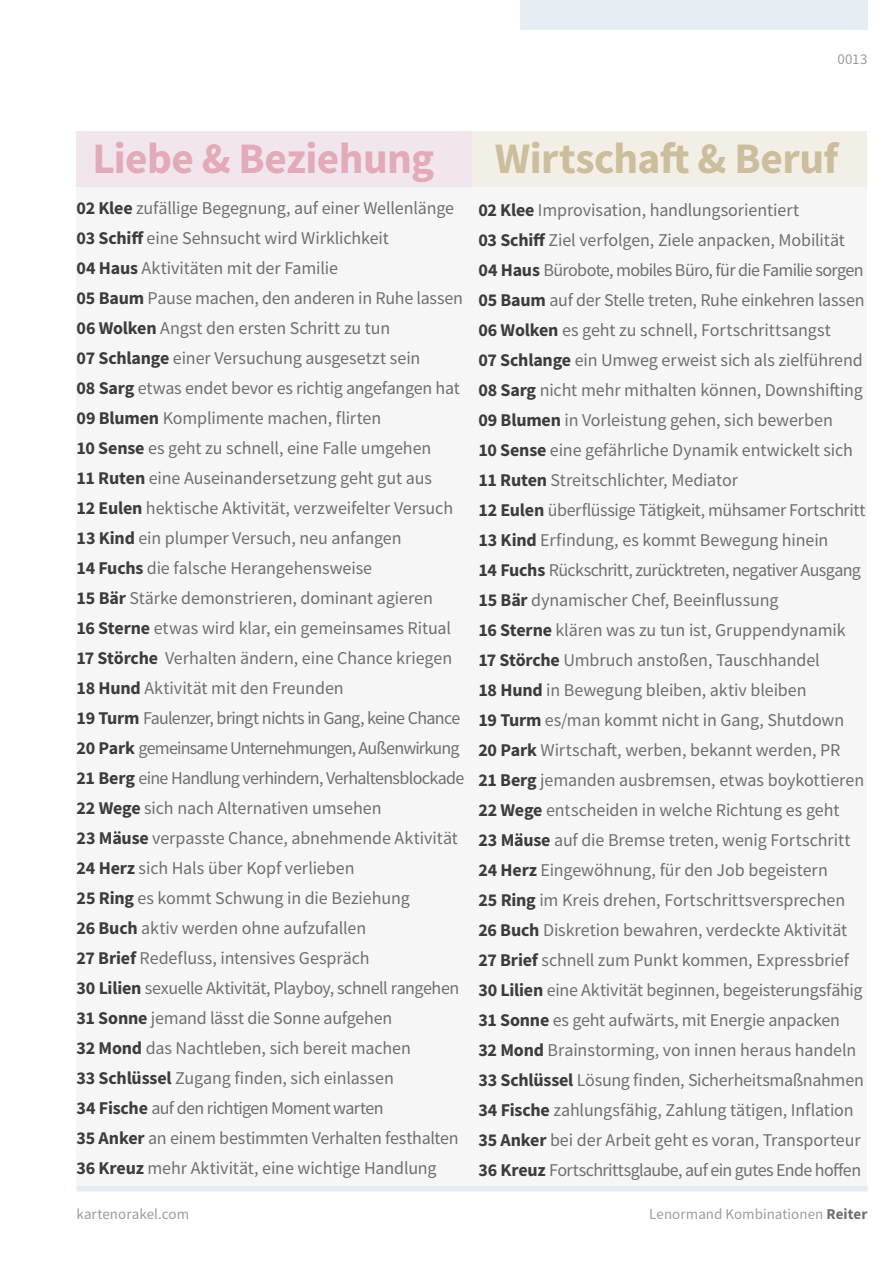
<style>
.page{position:relative;width:893px;height:1263px;background:#fff}
.page>*{position:absolute;margin:0;border:0;box-sizing:border-box;transform-origin:0 0}
.t1{font:700 43.5px "Source Sans Pro";letter-spacing:-.015em;color:#ccbd9d}
.t2{font:700 43.5px "Source Sans Pro";letter-spacing:-.015em;color:#e3aab7}
.t3{font:18px/30px "Source Sans Pro";letter-spacing:-.01em;color:#706f6f}
.t4{font:15px "Source Sans Pro";letter-spacing:.005em;color:#9d9d9c}
.s1{font-weight:700;color:#3c3c3b}
.s2{font-weight:700;color:#706f6f}
</style>
<div class="page">
<div style="left:77px;top:1185px;width:790px;height:6px;background:#e7eef3"></div>
<div style="left:520px;top:0;width:347px;height:30px;background:#e7eef3"></div>
<div style="left:77px;top:187px;width:395px;height:998px;background:#f6f6f6"></div>
<div style="left:472px;top:187px;width:395px;height:998px;background:#f6f6f6"></div>
<div style="left:77px;top:132px;width:395px;height:55px;background:#f2e6ee"></div>
<div style="left:472px;top:132px;width:395px;height:55px;background:#f2efe6"></div>
<p class="t4" style="left:837px;top:49px;width:32px">0013</p>
<h1 class="t2" style="left:92px;top:129px;width:343px">Liebe &amp; Beziehung</h1>
<p class="t3" style="left:77px;top:193px;width:389px"><span class="s1">02 Klee</span> zufällige Begegnung, auf einer Wellenlänge <span class="s1">03 Schiff</span> eine Sehnsucht wird Wirklichkeit<br><span class="s1">04 Haus</span> Aktivitäten mit der Familie<br><span class="s1">05 Baum</span> Pause machen, den anderen in Ruhe lassen <span class="s1">06 Wolken</span> Angst den ersten Schritt zu tun<br><span class="s1">07 Schlange</span> einer Versuchung ausgesetzt sein<br><span class="s1">08 Sarg</span> etwas endet bevor es richtig angefangen hat <span class="s1">09 Blumen</span> Komplimente machen, flirten<br><span class="s1">10 Sense</span> es geht zu schnell, eine Falle umgehen<br><span class="s1">11 Ruten</span> eine Auseinandersetzung geht gut aus<br><span class="s1">12 Eulen</span> hektische Aktivität, verzweifelter Versuch <span class="s1">13 Kind</span> ein plumper Versuch, neu anfangen<br><span class="s1">14 Fuchs</span> die falsche Herangehensweise<br><span class="s1">15 Bär</span> Stärke demonstrieren, dominant agieren<br><span class="s1">16 Sterne</span> etwas wird klar, ein gemeinsames Ritual <span class="s1">17 Störche</span> Verhalten ändern, eine Chance kriegen <span class="s1">18 Hund</span> Aktivität mit den Freunden<br><span class="s1">19 Turm</span> Faulenzer, bringt nichts in Gang, keine Chance <span class="s1">20 Park</span> gemeinsame Unternehmungen, Außenwirkung <span class="s1">21 Berg</span> eine Handlung verhindern, Verhaltensblockade <span class="s1">22 Wege</span> sich nach Alternativen umsehen<br><span class="s1">23 Mäuse</span> verpasste Chance, abnehmende Aktivität <span class="s1">24 Herz</span> sich Hals über Kopf verlieben<br><span class="s1">25 Ring</span> es kommt Schwung in die Beziehung<br><span class="s1">26 Buch</span> aktiv werden ohne aufzufallen<br><span class="s1">27 Brief</span> Redefluss, intensives Gespräch<br><span class="s1">30 Lilien</span> sexuelle Aktivität, Playboy, schnell rangehen <span class="s1">31 Sonne</span> jemand lässt die Sonne aufgehen<br><span class="s1">32 Mond</span> das Nachtleben, sich bereit machen<br><span class="s1">33 Schlüssel</span> Zugang finden, sich einlassen<br><span class="s1">34 Fische</span> auf den richtigen Moment warten<br><span class="s1">35 Anker</span> an einem bestimmten Verhalten festhalten <span class="s1">36 Kreuz</span> mehr Aktivität, eine wichtige Handlung</p>
<p class="t4" style="left:77px;top:1204px;width:114px">kartenorakel.com</p>
<h1 class="t1" style="left:495px;top:129px;width:345px">Wirtschaft &amp; Beruf</h1>
<p class="t3" style="left:478px;top:195px;width:389px"><span class="s1">02 Klee</span> Improvisation, handlungsorientiert<br><span class="s1">03 Schiff</span> Ziel verfolgen, Ziele anpacken, Mobilität <span class="s1">04 Haus</span> Bürobote, mobiles Büro, für die Familie sorgen <span class="s1">05 Baum</span> auf der Stelle treten, Ruhe einkehren lassen <span class="s1">06 Wolken</span> es geht zu schnell, Fortschrittsangst<br><span class="s1">07 Schlange</span> ein Umweg erweist sich als zielführend <span class="s1">08 Sarg</span> nicht mehr mithalten können, Downshifting <span class="s1">09 Blumen</span> in Vorleistung gehen, sich bewerben<br><span class="s1">10 Sense</span> eine gefährliche Dynamik entwickelt sich <span class="s1">11 Ruten</span> Streitschlichter, Mediator<br><span class="s1">12 Eulen</span> überflüssige Tätigkeit, mühsamer Fortschritt <span class="s1">13 Kind</span> Erfindung, es kommt Bewegung hinein<br><span class="s1">14 Fuchs</span> Rückschritt, zurücktreten, negativer Ausgang <span class="s1">15 Bär</span> dynamischer Chef, Beeinflussung<br><span class="s1">16 Sterne</span> klären was zu tun ist, Gruppendynamik <span class="s1">17 Störche</span> Umbruch anstoßen, Tauschhandel<br><span class="s1">18 Hund</span> in Bewegung bleiben, aktiv bleiben<br><span class="s1">19 Turm</span> es/man kommt nicht in Gang, Shutdown <span class="s1">20 Park</span> Wirtschaft, werben, bekannt werden, PR<br><span class="s1">21 Berg</span> jemanden ausbremsen, etwas boykottieren <span class="s1">22 Wege</span> entscheiden in welche Richtung es geht<br><span class="s1">23 Mäuse</span> auf die Bremse treten, wenig Fortschritt <span class="s1">24 Herz</span> Eingewöhnung, für den Job begeistern<br><span class="s1">25 Ring</span> im Kreis drehen, Fortschrittsversprechen <span class="s1">26 Buch</span> Diskretion bewahren, verdeckte Aktivität <span class="s1">27 Brief</span> schnell zum Punkt kommen, Expressbrief <span class="s1">30 Lilien</span> eine Aktivität beginnen, begeisterungsfähig <span class="s1">31 Sonne</span> es geht aufwärts, mit Energie anpacken<br><span class="s1">32 Mond</span> Brainstorming, von innen heraus handeln <span class="s1">33 Schlüssel</span> Lösung finden, Sicherheitsmaßnahmen <span class="s1">34 Fische</span> zahlungsfähig, Zahlung tätigen, Inflation <span class="s1">35 Anker</span> bei der Arbeit geht es voran, Transporteur <span class="s1">36 Kreuz</span> Fortschrittsglaube, auf ein gutes Ende hoffen</p>
<p class="t4" style="left:649px;top:1204px;width:220px">Lenormand Kombinationen <span class="s2">Reiter</span></p>
</div>
